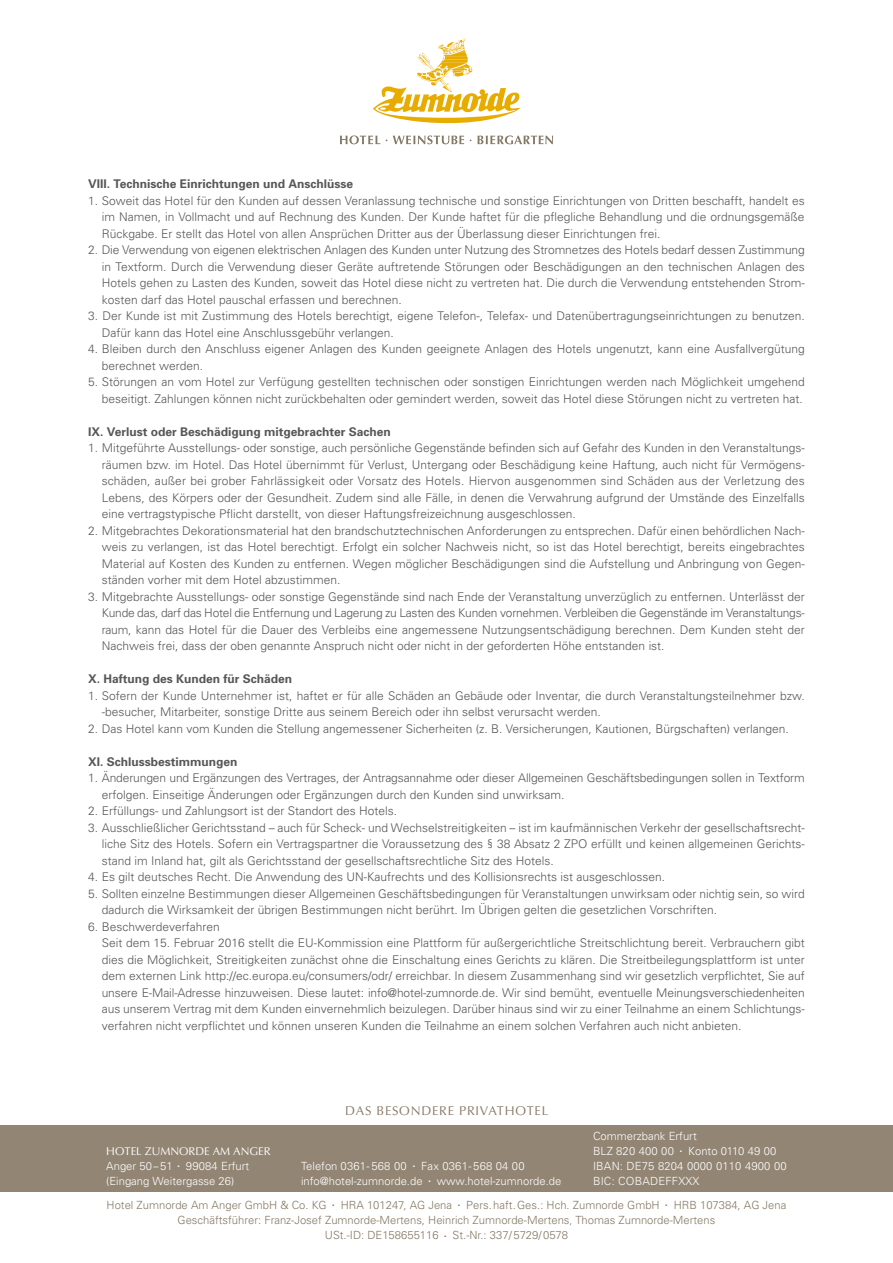
<style>
.page{position:relative;width:893px;height:1263px;background:#fff}
.page>*{position:absolute;margin:0;border:0;box-sizing:border-box;transform-origin:0 0}
.t1{font:12.75px "Optima";letter-spacing:.06em;color:#857865}
.t2{font:300 12px/16.5px "Univers";color:#575756;text-align:justify}
.t3{font:700 12px "Univers";color:#575756}
.t4{font:300 11.25px "Univers";color:#857865}
.t5{font:300 11.25px/15px "Univers";color:#fff}
.t6{font:11.25px "Optima";color:#fff}
.s1{font-size:10.5px}
</style>
<div class="page">
<div style="left:0;top:1125px;width:893px;height:67px;background:#928573"></div>
<svg style="left:373px;top:38px;width:148px;height:85px"></svg>
<svg style="left:340px;top:135px;width:213px;height:9px"></svg>
<p class="t3" style="left:88px;top:177px;width:266px">VIII. Technische Einrichtungen und Anschlüsse</p>
<p class="t2" style="left:102px;top:192px;width:704px;text-indent:-14px">1. Soweit das Hotel für den Kunden auf dessen Veranlassung technische und sonstige Einrichtungen von Dritten beschafft, handelt es im Namen, in Vollmacht und auf Rechnung des Kunden. Der Kunde haftet für die pflegliche Behandlung und die ordnungsgemäße Rückgabe. Er stellt das Hotel von allen Ansprüchen Dritter aus der Überlassung dieser Einrichtungen frei.</p>
<p class="t2" style="left:102px;top:242px;width:705px;text-indent:-14px">2. Die Verwendung von eigenen elektrischen Anlagen des Kunden unter Nutzung des Stromnetzes des Hotels bedarf dessen Zustimmung in Textform. Durch die Verwendung dieser Geräte auftretende Störungen oder Beschädigungen an den technischen Anlagen des Hotels gehen zu Lasten des Kunden, soweit das Hotel diese nicht zu vertreten hat. Die durch die Verwendung entstehenden Strom&shy;kosten darf das Hotel pauschal erfassen und berechnen.</p>
<p class="t2" style="left:102px;top:308px;width:704px;text-indent:-14px">3. Der Kunde ist mit Zustimmung des Hotels berechtigt, eigene Telefon-, Telefax- und Datenübertragungseinrichtungen zu benutzen.<br>Dafür kann das Hotel eine Anschlussgebühr verlangen.</p>
<p class="t2" style="left:102px;top:341px;width:704px;text-indent:-14px">4. Bleiben durch den Anschluss eigener Anlagen des Kunden geeignete Anlagen des Hotels ungenutzt, kann eine Ausfallvergütung berechnet werden.</p>
<p class="t2" style="left:88px;top:374px;width:718px;text-align:right">5. Störungen an vom Hotel zur Verfügung gestellten technischen oder sonstigen Einrichtungen werden nach Möglichkeit umgehend beseitigt. Zahlungen können nicht zurückbehalten oder gemindert werden, soweit das Hotel diese Störungen nicht zu vertreten hat.</p>
<p class="t3" style="left:88px;top:424px;width:304px">IX. Verlust oder Beschädigung mitgebrachter Sachen</p>
<p class="t2" style="left:102px;top:440px;width:705px;text-indent:-14px">1. Mitgeführte Ausstellungs- oder sonstige, auch persönliche Gegenstände befinden sich auf Gefahr des Kunden in den Veranstaltungs&shy;räumen bzw. im Hotel. Das Hotel übernimmt für Verlust, Untergang oder Beschädigung keine Haftung, auch nicht für Vermögens&shy;schäden, außer bei grober Fahrlässigkeit oder Vorsatz des Hotels. Hiervon ausgenommen sind Schäden aus der Verletzung des Lebens, des Körpers oder der Gesundheit. Zudem sind alle Fälle, in denen die Verwahrung aufgrund der Umstände des Einzelfalls eine vertragstypische Pflicht darstellt, von dieser Haftungsfreizeichnung ausgeschlossen.</p>
<p class="t2" style="left:102px;top:522px;width:704px;text-indent:-14px">2. Mitgebrachtes Dekorationsmaterial hat den brandschutztechnischen Anforderungen zu entsprechen. Dafür einen behördlichen Nach&shy;weis zu verlangen, ist das Hotel berechtigt. Erfolgt ein solcher Nachweis nicht, so ist das Hotel berechtigt, bereits eingebrachtes Material auf Kosten des Kunden zu entfernen. Wegen möglicher Beschädigungen sind die Aufstellung und Anbringung von Gegen&shy;ständen vorher mit dem Hotel abzustimmen.</p>
<p class="t2" style="left:102px;top:588px;width:705px;text-indent:-14px">3. Mitgebrachte Ausstellungs- oder sonstige Gegenstände sind nach Ende der Veranstaltung unverzüglich zu entfernen. Unterlässt der Kunde das, darf das Hotel die Entfernung und Lagerung zu Lasten des Kunden vornehmen. Verbleiben die Gegenstände im Veranstaltungs&shy;raum, kann das Hotel für die Dauer des Verbleibs eine angemessene Nutzungsentschädigung berechnen. Dem Kunden steht der Nachweis frei, dass der oben genannte Anspruch nicht oder nicht in der geforderten Höhe entstanden ist.</p>
<p class="t3" style="left:88px;top:672px;width:206px">X. Haftung des Kunden für Schäden</p>
<p class="t2" style="left:102px;top:687px;width:704px;text-indent:-14px">1. Sofern der Kunde Unternehmer ist, haftet er für alle Schäden an Gebäude oder Inventar, die durch Veranstaltungsteilnehmer bzw. -besucher, Mitarbeiter, sonstige Dritte aus seinem Bereich oder ihn selbst verursacht werden.</p>
<p class="t2" style="left:88px;top:720px;width:702px">2. Das Hotel kann vom Kunden die Stellung angemessener Sicherheiten (z. B. Versicherungen, Kautionen, Bürgschaften) verlangen.</p>
<p class="t3" style="left:88px;top:754px;width:151px">XI. Schlussbestimmungen</p>
<p class="t2" style="left:102px;top:770px;width:704px;text-indent:-14px">1. Änderungen und Ergänzungen des Vertrages, der Antragsannahme oder dieser Allgemeinen Geschäftsbedingungen sollen in Textform erfolgen. Einseitige Änderungen oder Ergänzungen durch den Kunden sind unwirksam.</p>
<p class="t2" style="left:88px;top:803px;width:310px">2. Erfüllungs- und Zahlungsort ist der Standort des Hotels.</p>
<p class="t2" style="left:102px;top:819px;width:705px;text-indent:-14px">3. Ausschließlicher Gerichtsstand – auch für Scheck- und Wechselstreitigkeiten – ist im kaufmännischen Verkehr der gesellschaftsrecht&shy;liche Sitz des Hotels. Sofern ein Vertragspartner die Voraussetzung des § 38 Absatz 2 ZPO erfüllt und keinen allgemeinen Gerichts&shy;stand im Inland hat, gilt als Gerichtsstand der gesellschaftsrechtliche Sitz des Hotels.</p>
<p class="t2" style="left:88px;top:869px;width:579px">4. Es gilt deutsches Recht. Die Anwendung des UN-Kaufrechts und des Kollisionsrechts ist ausgeschlossen.</p>
<p class="t2" style="left:102px;top:885px;width:704px;text-indent:-14px">5. Sollten einzelne Bestimmungen dieser Allgemeinen Geschäftsbedingungen für Veranstaltungen unwirksam oder nichtig sein, so wird dadurch die Wirksamkeit der übrigen Bestimmungen nicht berührt. Im Übrigen gelten die gesetzlichen Vorschriften.</p>
<p class="t2" style="left:102px;top:918px;width:704px;text-align:left;text-indent:-14px">6. Beschwerdeverfahren<br>Seit dem 15. Februar 2016 stellt die EU-Kommission eine Plattform für außergerichtliche Streitschlichtung bereit. Verbrauchern gibt dies die Möglichkeit, Streitigkeiten zunächst ohne die Einschaltung eines Gerichts zu klären. Die Streitbeilegungsplattform ist unter dem externen Link http://ec.europa.eu/consumers/odr/ erreichbar. In diesem Zusammenhang sind wir gesetzlich verpflichtet, Sie auf unsere E-Mail-Adresse hinzuweisen. Diese lautet: info@hotel-zumnorde.de. Wir sind bemüht, eventuelle Meinungsverschiedenheiten aus unserem Vertrag mit dem Kunden einvernehmlich beizulegen. Darüber hinaus sind wir zu einer Teilnahme an einem Schlichtungs&shy;verfahren nicht verpflichtet und können unseren Kunden die Teilnahme an einem solchen Verfahren auch nicht anbieten.</p>
<p class="t1" style="left:345px;top:1104px;width:205px">DAS BESONDERE PRIVATHOTEL</p>
<p class="t6" style="left:106px;top:1144px;width:166px">HOTEL ZUMNORDE AM ANGER</p>
<p class="t5" style="left:106px;top:1158px;width:68px">Anger 50 – 51</p>
<p class="t5" style="left:106px;top:1158px;width:145px;text-indent:72px">● 99084 Erfurt (Eingang Weitergasse 26)</p>
<p class="t5" style="left:301px;top:1158px;width:107px">Telefon 0361- 568 00</p>
<p class="t5" style="left:301px;top:1158px;width:225px;text-indent:112px">● Fax 0361- 568 04 00 info@hotel-zumnorde.de</p>
<p class="t5" style="left:429px;top:1173px;width:134px">● www.hotel-zumnorde.de</p>
<p class="t5" style="left:593px;top:1128px;width:105px">Commerzbank Erfurt<br>BLZ 820 400 00</p>
<p class="t5" style="left:593px;top:1143px;width:195px;text-indent:87px">● Konto 0110 49 00<br>IBAN: DE75 8204 0000 0110 4900 00<br>BIC: COBADEFFXXX</p>
<p class="t4" style="left:107px;top:1198px;width:222px">Hotel Zumnorde Am Anger GmbH &amp; Co. KG</p>
<p class="t4" style="left:333px;top:1198px;width:121px">● HRA 101247, AG Jena</p>
<p class="t4" style="left:458px;top:1198px;width:203px">● Pers.haft.Ges.: Hch. Zumnorde GmbH</p>
<p class="t4" style="left:666px;top:1198px;width:122px">● HRB 107384, AG Jena</p>
<p class="t4" style="left:178px;top:1213px;width:539px">Geschäftsführer: Franz-Josef Zumnorde-Mertens, Heinrich Zumnorde-Mertens<span class="s1">,</span> Thomas Zumnorde-Mertens</p>
<p class="t4" style="left:325px;top:1228px;width:115px">USt.-ID: DE158655116</p>
<p class="t4" style="left:444px;top:1228px;width:125px">● St.-Nr.: 337/5729/0578</p>
</div>
